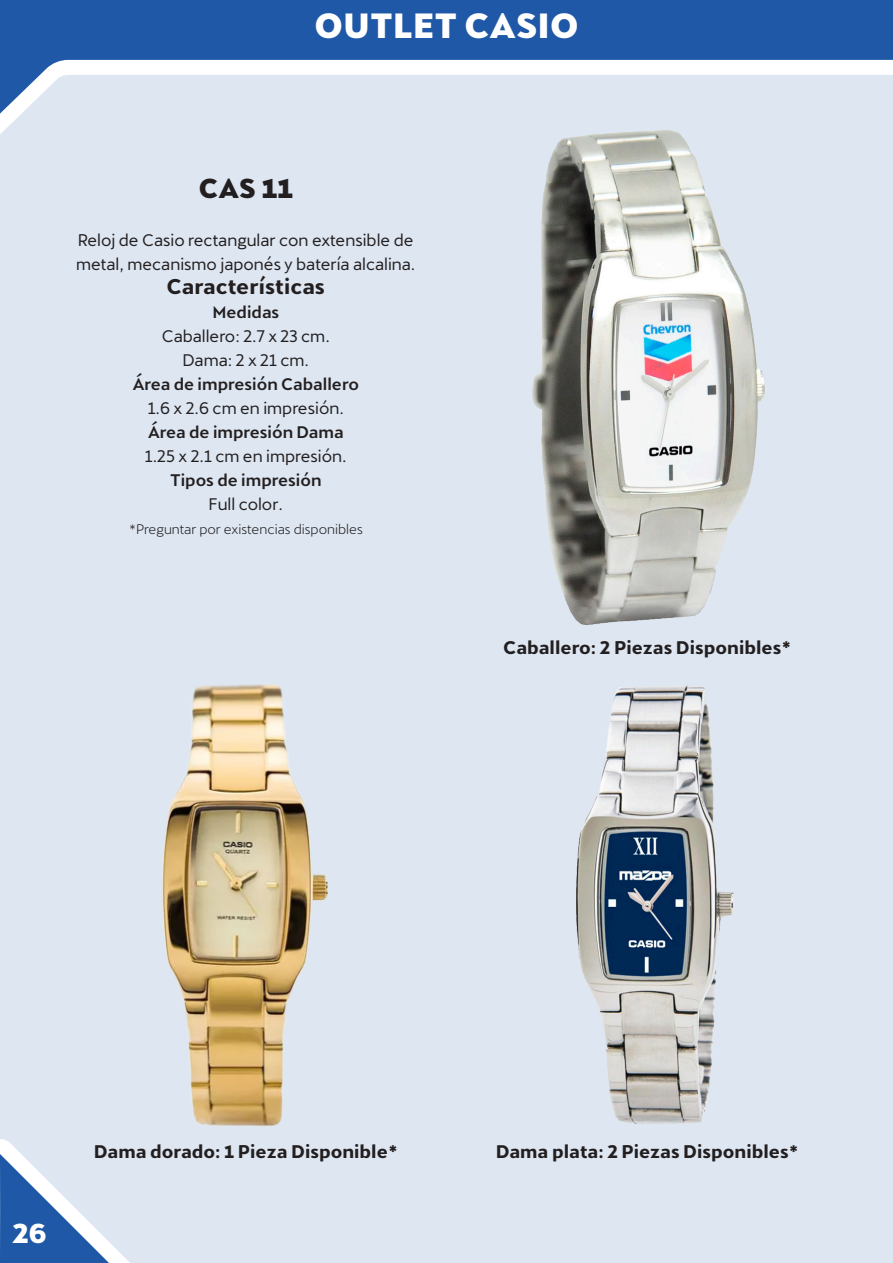
<style>
.page{position:relative;width:893px;height:1263px;background:#fff}
.page>*{position:absolute;margin:0;border:0;box-sizing:border-box;transform-origin:0 0}
.t1{font:800 34.5px "Cupra";color:#fff}
.Titulo{font:800 27px "Cupra";color:#231f20}
.t2{font:800 27px "Cupra";color:#fff}
.t3{font:700 21px "Cupra";color:#231f20}
.t4{font:700 18px "Cupra";color:#231f20}
.Texto{font:16.5px/24px "Cupra";color:#231f20}
.Texto_Negritas{font:500 16.5px "Cupra";color:#231f20}
.Titulo-2{font:13.5px "Cupra";color:#231f20}
</style>
<div class="page">
<svg style="left:0;top:0;width:893px;height:75px;fill:#1e58a7"></svg>
<div style="left:0;top:75px;width:892px;height:1188px;background:#dde6f1"></div>
<svg style="left:892px;top:75px;width:1px;height:1188px"></svg>
<img style="left:549px;top:678px;width:196px;height:456px">
<img style="left:520px;top:126px;width:254px;height:504px">
<img style="left:156px;top:678px;width:179px;height:456px">
<p class="t1" style="left:314px;top:6px;width:266px">OUTLET CASIO</p>
<p class="Titulo" style="left:199px;top:173px;width:96px">CAS 11</p>
<p class="Texto" style="left:76px;top:225px;width:341px">Reloj de Casio rectangular con extensible de metal, mecanismo japonés y batería alcalina.</p>
<p class="Texto_Negritas" style="left:212px;top:303px;width:68px">Medidas</p>
<p class="Texto" style="left:162px;top:321px;width:170px">Caballero: 2.7 x 23 cm.</p>
<p class="Texto" style="left:183px;top:345px;width:128px">Dama: 2 x 21 cm.</p>
<p class="Texto_Negritas" style="left:133px;top:375px;width:228px">Área de impresión Caballero</p>
<p class="Texto" style="left:148px;top:393px;width:198px">1.6 x 2.6 cm en impresión.</p>
<p class="Texto_Negritas" style="left:148px;top:423px;width:197px">Área de impresión Dama</p>
<p class="Texto" style="left:145px;top:441px;width:203px">1.25 x 2.1 cm en impresión.</p>
<p class="Texto_Negritas" style="left:170px;top:471px;width:153px">Tipos de impresión</p>
<p class="Texto" style="left:209px;top:489px;width:76px">Full color.</p>
<p class="t3" style="left:167px;top:274px;width:160px">Características</p>
<p class="Titulo-2" style="left:129px;top:517px;width:235px">*Preguntar por existencias disponibles</p>
<p class="t4" style="left:503px;top:637px;width:290px">Caballero: 2 Piezas Disponibles*</p>
<h2 class="t2" style="left:13px;top:1218px;width:36px">26</h2>
<p class="t4" style="left:94px;top:1141px;width:305px">Dama dorado: 1 Pieza Disponible*</p>
<p class="t4" style="left:496px;top:1141px;width:304px">Dama plata: 2 Piezas Disponibles*</p>
</div>
